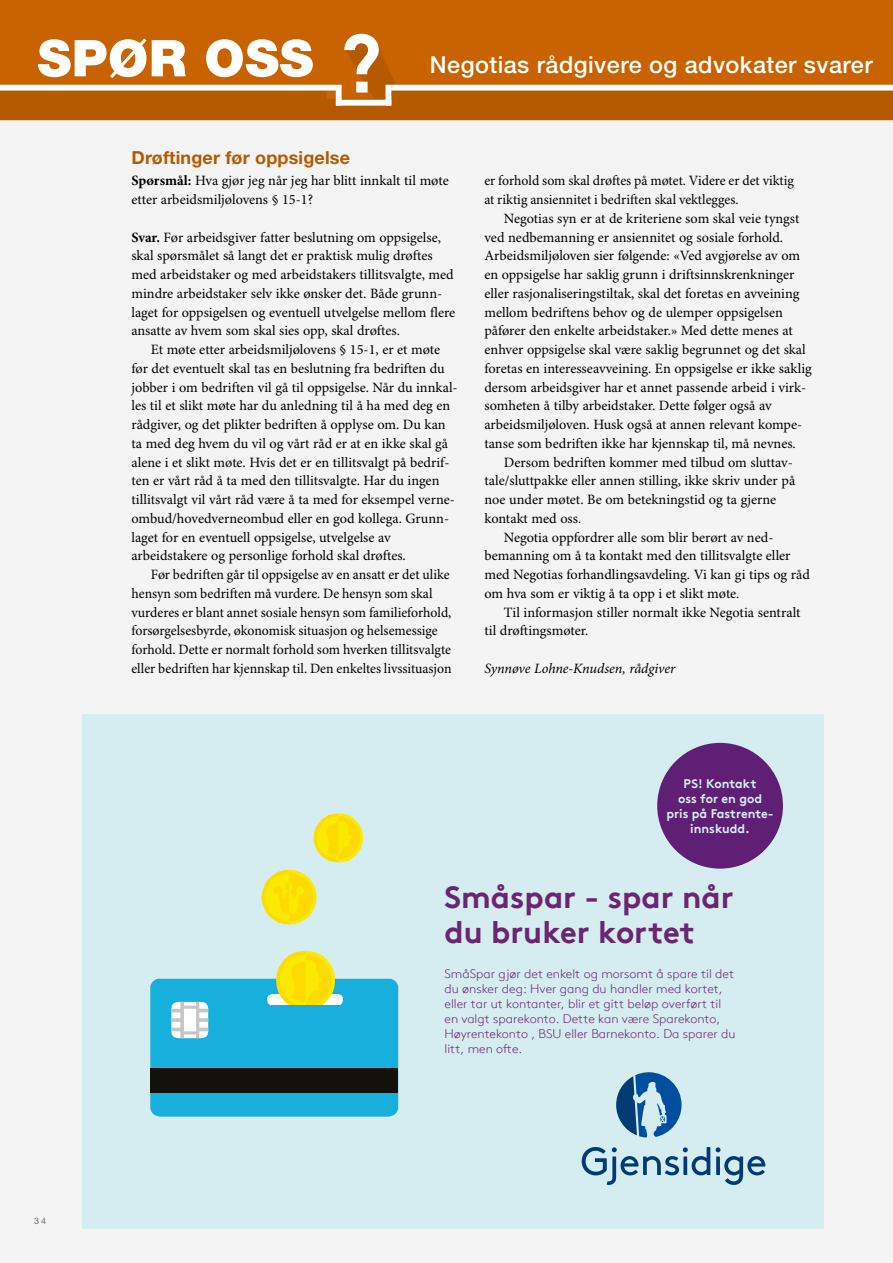
<style>
.page{position:relative;width:893px;height:1263px;background:#f4f4f4}
.page>*{position:absolute;margin:0;border:0;box-sizing:border-box;transform-origin:0 0}
.t1{font:900 50.7px "Helvetica Neue LT Std";letter-spacing:.01em;color:#fff}
.t2{font:700 31.2px/35px "Gjen Brown TT";color:#6b2670}
.t3{font:500 23.4px "Helvetica Neue LT Std";letter-spacing:.02em;color:#fff}
.t4{font:700 18px "Helvetica Neue LT Std";letter-spacing:.01em;color:#b65a00}
.t5{font:14.25px/18.8px "Minion Pro";color:#000}
.t6{font:italic 14.25px "Minion Pro";letter-spacing:-.005em;color:#000}
.t7{font:300 12.45px/15px "Gjen Brown TT";color:#6b2670}
.t8{font:700 12.45px/15px "Gjen Brown TT";color:#d5ecf0;text-align:center}
.t9{font:9px "Helvetica Neue LT Std";color:#706f6f}
.s1{font-weight:700}
</style>
<div class="page">
<div style="left:0;top:0;width:893px;height:114px;background:#c96201"></div>
<svg style="left:0;top:34px;width:893px;height:86px"></svg>
<div style="left:385px;top:85px;width:6px;height:21px;background:#fff"></div>
<div style="left:336px;top:85px;width:6px;height:21px;background:#fff"></div>
<div style="left:336px;top:100px;width:55px;height:6px;background:#fff"></div>
<div style="left:82px;top:714px;width:741px;height:514px;background:#d5ecf0"></div>
<svg style="left:716px;top:1147px;width:49px;height:38px"></svg>
<svg style="left:582px;top:1147px;width:128px;height:38px"></svg>
<svg style="left:616px;top:1072px;width:66px;height:65px"></svg>
<svg style="left:261px;top:870px;width:56px;height:54px"></svg>
<svg style="left:150px;top:951px;width:248px;height:165px;background:#4aa4af"></svg>
<svg style="left:313px;top:813px;width:50px;height:49px"></svg>
<div style="left:271px;top:1005px;width:75px;height:24px;background:#17afdb"></div>
<div style="left:657px;top:743px;width:126px;height:126px;background:#5e1f75;border-radius:50%"></div>
<h1 class="t1" style="left:37px;top:28px;width:277px">SPØR OSS</h1>
<h3 class="t3" style="left:430px;top:51px;width:444px">Negotias rådgivere og advokater svarer</h3>
<p class="t4" style="left:131px;top:146px;width:220px">Drøftinger før oppsigelse</p>
<p class="t5" style="left:131px;top:172px;width:319px"><span class="s1">Spørsmål:</span> Hva gjør jeg når jeg har blitt innkalt til møte etter arbeidsmiljølovens § 15-1?</p>
<p class="t5" style="left:131px;top:228px;width:325px"><span class="s1">Svar.</span> Før arbeidsgiver fatter beslutning om oppsigelse, skal spørsmålet så langt det er praktisk mulig drøftes med arbeidstaker og med arbeidstakers tillitsvalgte, med mindre arbeidstaker selv ikke ønsker det. Både grunn&shy;laget for oppsigelsen og eventuell utvelgelse mellom flere ansatte av hvem som skal sies opp, skal drøftes.</p>
<p class="t5" style="left:131px;top:341px;width:328px;text-indent:19px">Et møte etter arbeidsmiljølovens § 15-1, er et møte før det eventuelt skal tas en beslutning fra bedriften du jobber i om bedriften vil gå til oppsigelse. Når du innkal&shy;les til et slikt møte har du anledning til å ha med deg en rådgiver, og det plikter bedriften å opplyse om. Du kan ta med deg hvem du vil og vårt råd er at en ikke skal gå alene i et slikt møte. Hvis det er en tillitsvalgt på bedrif&shy;ten er vårt råd å ta med den tillitsvalgte. Har du ingen tillitsvalgt vil vårt råd være å ta med for eksempel verne&shy;ombud/hovedverneombud eller en god kollega. Grunn&shy;laget for en eventuell oppsigelse, utvelgelse av arbeidstakere og personlige forhold skal drøftes.</p>
<p class="t5" style="left:131px;top:566px;width:322px;text-indent:20px">Før bedriften går til oppsigelse av en ansatt er det ulike hensyn som bedriften må vurdere. De hensyn som skal vurderes er blant annet sosiale hensyn som familieforhold, forsørgelsesbyrde, økonomisk situasjon og helsemessige forhold. Dette er normalt forhold som hverken tillitsvalgte eller bedriften har kjennskap til. Den enkeltes livssituasjon</p>
<p class="t5" style="left:484px;top:172px;width:311px">er forhold som skal drøftes på møtet. Videre er det viktig at riktig ansiennitet i bedriften skal vektlegges.</p>
<p class="t5" style="left:484px;top:209px;width:329px;text-indent:19px">Negotias syn er at de kriteriene som skal veie tyngst ved nedbemanning er ansiennitet og sosiale forhold.<br>Arbeidsmiljøloven sier følgende: «Ved avgjørelse av om en oppsigelse har saklig grunn i driftsinnskrenkninger eller rasjonaliseringstiltak, skal det foretas en avveining mellom bedriftens behov og de ulemper oppsigelsen påfører den enkelte arbeidstaker.» Med dette menes at enhver oppsigelse skal være saklig begrunnet og det skal foretas en interesseavveining. En oppsigelse er ikke saklig dersom arbeidsgiver har et annet passende arbeid i virk&shy;somheten å tilby arbeidstaker. Dette følger også av arbeidsmiljøloven. Husk også at annen relevant kompe&shy;tanse som bedriften ikke har kjennskap til, må nevnes.</p>
<p class="t5" style="left:504px;top:453px;width:290px">Dersom bedriften kommer med tilbud om sluttav-</p>
<p class="t5" style="left:484px;top:472px;width:312px">tale/sluttpakke eller annen stilling, ikke skriv under på</p>
<p class="t5" style="left:484px;top:491px;width:293px">noe under møtet. Be om betekningstid og ta gjerne</p>
<p class="t5" style="left:484px;top:509px;width:98px">kontakt med oss.</p>
<p class="t5" style="left:504px;top:528px;width:268px">Negotia oppfordrer alle som blir berørt av ned--</p>
<p class="t5" style="left:484px;top:547px;width:308px">bemanning om å ta kontakt med den tillitsvalgte eller</p>
<p class="t5" style="left:484px;top:566px;width:327px">med Negotias forhandlingsavdeling. Vi kan gi tips og råd</p>
<p class="t5" style="left:484px;top:584px;width:257px">om hva som er viktig å ta opp i et slikt møte.</p>
<p class="t5" style="left:504px;top:603px;width:298px">Til informasjon stiller normalt ikke Negotia sentralt</p>
<p class="t5" style="left:484px;top:622px;width:106px">til drøftingsmøter.</p>
<p class="t6" style="left:484px;top:660px;width:192px">Synnøve Lohne-Knudsen, rådgiver</p>
<p class="t8" style="left:666px;top:775px;width:109px">PS! Kontakt<br>oss for en god pris på Fastrente&shy;innskudd.</p>
<h2 class="t2" style="left:444px;top:876px;width:290px">Småspar - spar når du bruker kortet</h2>
<p class="t9" style="left:34px;top:1215px;width:14px">34</p>
<p class="t7" style="left:444px;top:965px;width:293px">SmåSpar gjør det enkelt og morsomt å spare til det du ønsker deg: Hver gang du handler med kortet, eller tar ut kontanter, blir et gitt beløp overført til en valgt sparekonto. Dette kan være Sparekonto, Høyrentekonto , BSU eller Barnekonto. Da sparer du litt, men ofte.</p>
</div>
